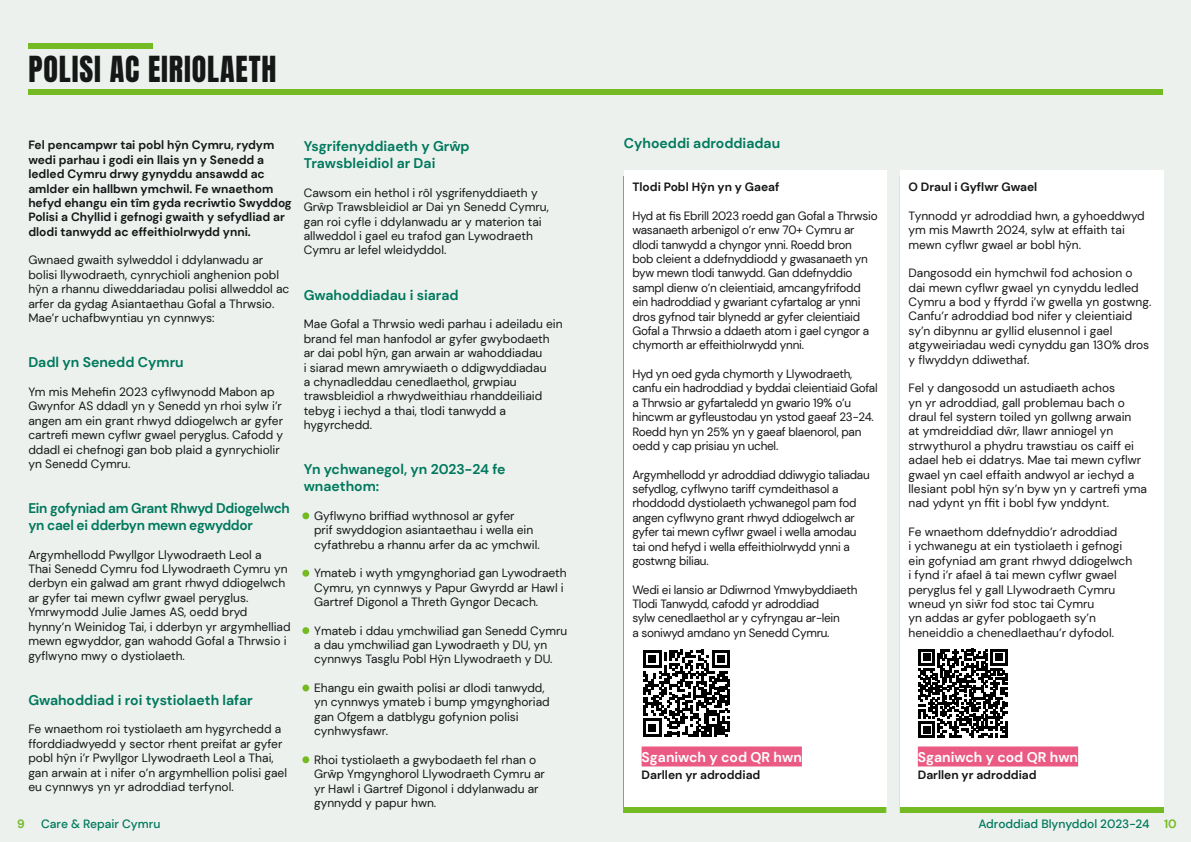
<style>
.page{position:relative;width:1191px;height:842px;background:#edf1ee}
.page>*{position:absolute;margin:0;border:0;box-sizing:border-box;transform-origin:0 0}
.t1{font:30px "Anton";letter-spacing:.03em;color:#151616}
.t2{font:700 14px/16.8px "DM Sans";color:#00795d}
.t3{font:700 14px/16.8px "DM Sans";letter-spacing:-.02em;color:#00795d}
.t4{font:700 14px "DM Sans";color:#fff}
.t5{font:12px/14.4px "DM Sans";color:#151616}
.t6{font:12px/14.4px "DM Sans";letter-spacing:-.02em;color:#151616}
.t7{font:700 12px/14.4px "DM Sans";color:#151616}
.t8{font:500 12px "DM Sans";color:#00795d}
.t9{font:700 12px "DM Sans";color:#74bb23}
.s1{color:#74bb23}
.s2{font-weight:700;color:#74bb23}
</style>
<div class="page">
<div style="left:28px;top:44px;width:124px;height:5px;background:#74bb23"></div>
<div style="left:28px;top:89px;width:1134px;height:6px;background:#74bb23"></div>
<div style="left:624px;top:171px;width:262px;height:636px;background:#fff"></div>
<div style="left:641px;top:746px;width:161px;height:20px;background:#eb5a82"></div>
<svg style="left:643px;top:650px;width:87px;height:87px"></svg>
<div style="left:900px;top:171px;width:263px;height:636px;background:#fff"></div>
<div style="left:917px;top:746px;width:161px;height:20px;background:#eb5a82"></div>
<svg style="left:918px;top:649px;width:89px;height:89px"></svg>
<h1 class="t1" style="left:28px;top:54px;width:250px">POLISI AC EIRIOLAETH</h1>
<p class="t7" style="left:28px;top:138px;width:265px">Fel pencampwr tai pobl hŷn Cymru, rydym wedi parhau i godi ein llais yn y Senedd a ledled Cymru drwy gynyddu ansawdd ac amlder ein hallbwn ymchwil. Fe wnaethom hefyd ehangu ein tîm gyda recriwtio Swyddog Polisi a Chyllid i gefnogi gwaith y sefydliad ar dlodi tanwydd ac effeithiolrwydd ynni.</p>
<p class="t5" style="left:28px;top:253px;width:262px">Gwnaed gwaith sylweddol i ddylanwadu ar bolisi llywodraeth, cynrychioli anghenion pobl hŷn a rhannu diweddariadau polisi allweddol ac arfer da gydag Asiantaethau Gofal a Thrwsio.<br>Mae’r uchafbwyntiau yn cynnwys:</p>
<p class="t2" style="left:28px;top:354px;width:157px">Dadl yn Senedd Cymru</p>
<p class="t5" style="left:28px;top:384px;width:256px">Ym mis Mehefin 2023 cyflwynodd Mabon ap Gwynfor AS ddadl yn y Senedd yn rhoi sylw i’r angen am ein grant rhwyd ddiogelwch ar gyfer cartrefi mewn cyflwr gwael peryglus. Cafodd y ddadl ei chefnogi gan bob plaid a gynrychiolir yn Senedd Cymru.</p>
<p class="t3" style="left:28px;top:500px;width:263px">Ein gofyniad am Grant Rhwyd Ddiogelwch yn cael ei dderbyn mewn egwyddor</p>
<p class="t5" style="left:28px;top:547px;width:264px">Argymhellodd Pwyllgor Llywodraeth Leol a<br>Thai Senedd Cymru fod Llywodraeth Cymru yn derbyn ein galwad am grant rhwyd ddiogelwch ar gyfer tai mewn cyflwr gwael peryglus.<br>Ymrwymodd Julie James AS, oedd bryd hynny’n Weinidog Tai, i dderbyn yr argymhelliad mewn egwyddor, gan wahodd Gofal a Thrwsio i gyflwyno mwy o dystiolaeth.</p>
<p class="t2" style="left:28px;top:691px;width:226px">Gwahoddiad i roi tystiolaeth lafar</p>
<p class="t5" style="left:28px;top:722px;width:260px">Fe wnaethom roi tystiolaeth am hygyrchedd a fforddiadwyedd y sector rhent preifat ar gyfer pobl hŷn i’r Pwyllgor Llywodraeth Leol a Thai, gan arwain at i nifer o’n argymhellion polisi gael eu cynnwys yn yr adroddiad terfynol.</p>
<p class="t2" style="left:304px;top:138px;width:167px">Ysgrifenyddiaeth y Grŵp<br>Trawsbleidiol ar Dai</p>
<p class="t5" style="left:304px;top:185px;width:247px">Cawsom ein hethol i rôl ysgrifenyddiaeth y Grŵp Trawsbleidiol ar Dai yn Senedd Cymru, gan roi cyfle i ddylanwadu ar y materion tai allweddol i gael eu trafod gan Lywodraeth Cymru ar lefel wleidyddol.</p>
<p class="t2" style="left:304px;top:286px;width:156px">Gwahoddiadau i siarad</p>
<p class="t5" style="left:304px;top:317px;width:260px">Mae Gofal a Thrwsio wedi parhau i adeiladu ein brand fel man hanfodol ar gyfer gwybodaeth ar dai pobl hŷn, gan arwain ar wahoddiadau<br>i siarad mewn amrywiaeth o ddigwyddiadau<br>a chynadleddau cenedlaethol, grwpiau trawsbleidiol a rhwydweithiau rhanddeiliaid tebyg i iechyd a thai, tlodi tanwydd a hygyrchedd.</p>
<p class="t2" style="left:304px;top:461px;width:203px">Yn ychwanegol, yn 2023-24 fe wnaethom:</p>
<p class="t5" style="left:314px;top:508px;width:227px;text-indent:-10px"><span class="s1">•</span> Gyflwyno briffiad wythnosol ar gyfer<br>prif swyddogion asiantaethau i wella ein cyfathrebu a rhannu arfer da ac ymchwil.</p>
<p class="t5" style="left:314px;top:566px;width:254px;text-indent:-10px"><span class="s1">•</span> Ymateb i wyth ymgynghoriad gan Lywodraeth<br>Cymru, yn cynnwys y Papur Gwyrdd ar Hawl i<br>Gartref Digonol a Threth Gyngor Decach.</p>
<p class="t5" style="left:314px;top:623px;width:254px;text-indent:-10px"><span class="s1">•</span> Ymateb i ddau ymchwiliad gan Senedd Cymru a dau ymchwiliad gan Lywodraeth y DU, yn cynnwys Tasglu Pobl Hŷn Llywodraeth y DU.</p>
<p class="t5" style="left:314px;top:680px;width:237px;text-indent:-10px"><span class="s1">•</span> Ehangu ein gwaith polisi ar dlodi tanwydd, yn cynnwys ymateb i bump ymgynghoriad gan Ofgem a datblygu gofynion polisi cynhwysfawr.</p>
<p class="t5" style="left:314px;top:752px;width:232px;text-indent:-10px"><span class="s1">•</span> Rhoi tystiolaeth a gwybodaeth fel rhan o Grŵp Ymgynghorol Llywodraeth Cymru ar yr Hawl i Gartref Digonol i ddylanwadu ar gynnydd y papur hwn.</p>
<p class="t2" style="left:624px;top:134px;width:158px">Cyhoeddi adroddiadau</p>
<p class="t7" style="left:632px;top:180px;width:149px">Tlodi Pobl Hŷn yn y Gaeaf</p>
<p class="t6" style="left:632px;top:208px;width:247px">Hyd at fis Ebrill 2023 roedd gan Gofal a Thrwsio wasanaeth arbenigol o’r enw 70+ Cymru ar dlodi tanwydd a chyngor ynni. Roedd bron<br>bob cleient a ddefnyddiodd y gwasanaeth yn byw mewn tlodi tanwydd. Gan ddefnyddio sampl dienw o’n cleientiaid, amcangyfrifodd ein hadroddiad y gwariant cyfartalog ar ynni dros gyfnod tair blynedd ar gyfer cleientiaid Gofal a Thrwsio a ddaeth atom i gael cyngor a chymorth ar effeithiolrwydd ynni.</p>
<p class="t6" style="left:632px;top:367px;width:247px">Hyd yn oed gyda chymorth y Llywodraeth, canfu ein hadroddiad y byddai cleientiaid Gofal a Thrwsio ar gyfartaledd yn gwario 19% o’u hincwm ar gyfleustodau yn ystod gaeaf 23-24.<br>Roedd hyn yn 25% yn y gaeaf blaenorol, pan oedd y cap prisiau yn uchel.</p>
<p class="t6" style="left:632px;top:467px;width:239px">Argymhellodd yr adroddiad ddiwygio taliadau sefydlog, cyflwyno tariff cymdeithasol a rhoddodd dystiolaeth ychwanegol pam fod angen cyflwyno grant rhwyd ddiogelwch ar gyfer tai mewn cyflwr gwael i wella amodau tai ond hefyd i wella effeithiolrwydd ynni a gostwng biliau.</p>
<p class="t6" style="left:632px;top:582px;width:227px">Wedi ei lansio ar Ddiwrnod Ymwybyddiaeth Tlodi Tanwydd, cafodd yr adroddiad<br>sylw cenedlaethol ar y cyfryngau ar-lein<br>a soniwyd amdano yn Senedd Cymru.</p>
<p class="t7" style="left:908px;top:180px;width:130px">O Draul i Gyflwr Gwael</p>
<p class="t5" style="left:908px;top:208px;width:238px">Tynnodd yr adroddiad hwn, a gyhoeddwyd ym mis Mawrth 2024, sylw at effaith tai mewn cyflwr gwael ar bobl hŷn.</p>
<p class="t5" style="left:908px;top:266px;width:244px">Dangosodd ein hymchwil fod achosion o dai mewn cyflwr gwael yn cynyddu ledled Cymru a bod y ffyrdd i’w gwella yn gostwng.<br>Canfu’r adroddiad bod nifer y cleientiaid sy’n dibynnu ar gyllid elusennol i gael atgyweiriadau wedi cynyddu gan 130% dros y flwyddyn ddiwethaf.</p>
<p class="t5" style="left:908px;top:381px;width:240px">Fel y dangosodd un astudiaeth achos<br>yn yr adroddiad, gall problemau bach o draul fel systern toiled yn gollwng arwain<br>at ymdreiddiad dŵr, llawr anniogel yn strwythurol a phydru trawstiau os caiff ei adael heb ei ddatrys. Mae tai mewn cyflwr gwael yn cael effaith andwyol ar iechyd a llesiant pobl hŷn sy’n byw yn y cartrefi yma nad ydynt yn ffit i bobl fyw ynddynt.</p>
<p class="t5" style="left:908px;top:524px;width:225px">Fe wnaethom ddefnyddio’r adroddiad<br>i ychwanegu at ein tystiolaeth i gefnogi ein gofyniad am grant rhwyd ddiogelwch i fynd i’r afael â tai mewn cyflwr gwael peryglus fel y gall Llywodraeth Cymru wneud yn siŵr fod stoc tai Cymru<br>yn addas ar gyfer poblogaeth sy’n heneiddio a chenedlaethau’r dyfodol.</p>
<p class="t4" style="left:641px;top:748px;width:162px">Sganiwch y cod QR hwn</p>
<p class="t7" style="left:641px;top:767px;width:120px">Darllen yr adroddiad</p>
<p class="t4" style="left:917px;top:748px;width:162px">Sganiwch y cod QR hwn</p>
<p class="t7" style="left:917px;top:767px;width:120px">Darllen yr adroddiad</p>
<p class="t9" style="left:17px;top:816px;width:9px">9</p>
<p class="t8" style="left:41px;top:816px;width:121px">Care &amp; Repair Cymru</p>
<p class="t8" style="left:978px;top:816px;width:200px">Adroddiad Blynyddol 2023-24 <span class="s2">10</span></p>
</div>
